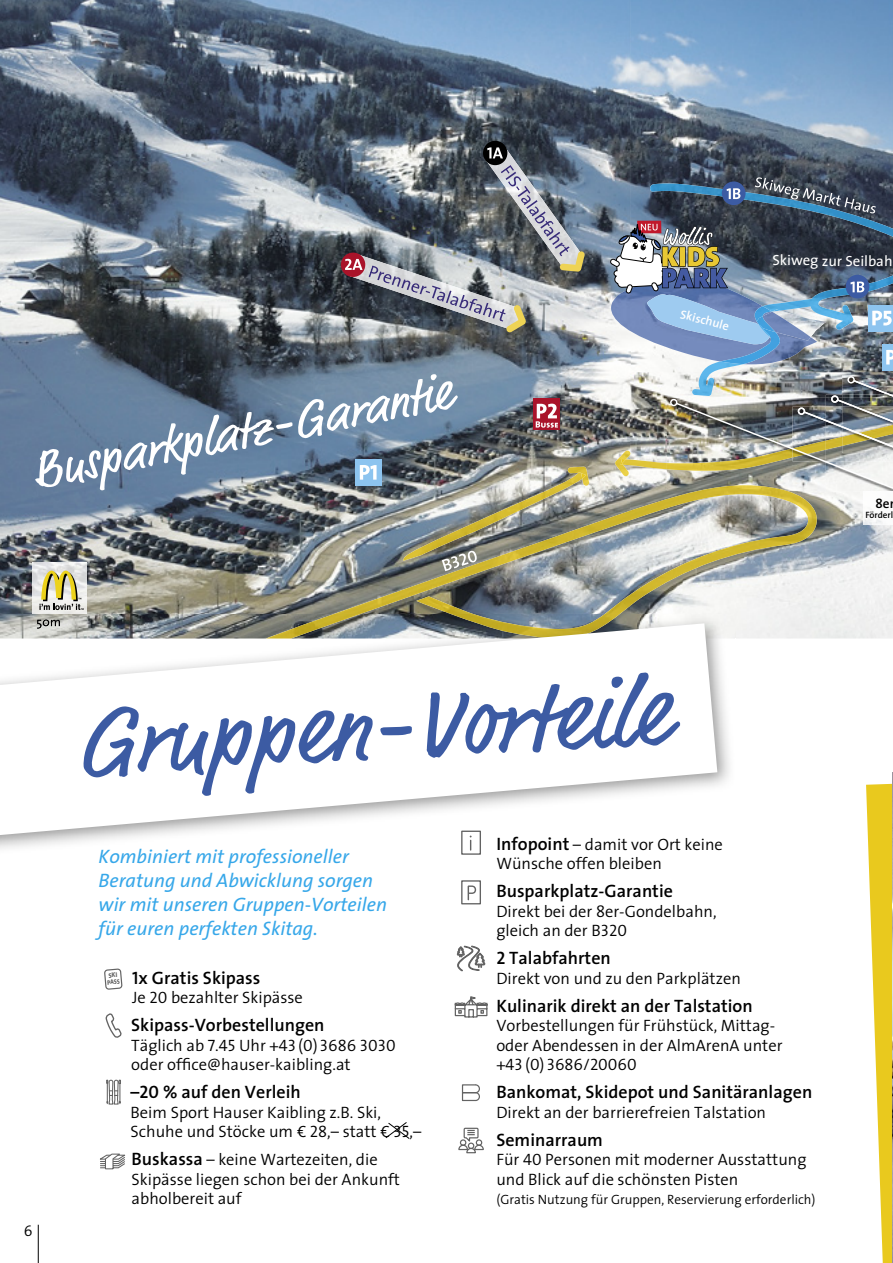
<style>
.page{position:relative;width:893px;height:1263px;background:#fff}
.page>*{position:absolute;margin:0;border:0;box-sizing:border-box;transform-origin:0 0}
.t1{font:98.7px "Market OT";color:#3c5ba3}
.t2{font:italic 19.5px/24px "The Sans";color:#36a7e9}
.t3{font:600 18px "The Sans";color:#000}
.t4{font:300 16.5px/19.5px "The Sans";color:#000}
.t5{font:16.5px "The Sans Semi Light Caps";color:#000}
.t6{font:300 15px "The Sans";color:#000}
.t7{font:14.85px "The Sans";color:#fff}
.t8{font:300 13.5px "The Sans";color:#000}
.t9{font:600 13.35px "The Sans";color:#000}
.t10{font:600 12.3px "The Sans";color:#fff}
.t11{font:600 9.15px "The Sans";color:#000}
.t12{font:800 6.75px/6.8px "The Sans";color:#636363;scale:.95 1}
.s1{font-family:"The Sans Semi Bold Caps";font-weight:400}
.s2{font-family:"The Sans Semi Light Caps";font-weight:400}
.s3{font-family:"The Sans";font-weight:300}
.s4{font-family:"Kievit Pro";font-weight:400}
.s5{font-weight:600;font-size:18px}
</style>
<div class="page">
<hr style="left:38px;top:1225px;width:1px;height:38px;background:#000">
<img style="left:0;top:0;width:630px;height:614px">
<img style="left:630px;top:0;width:263px;height:426px">
<img style="left:630px;top:426px;width:37px;height:65px">
<img style="left:735px;top:491px;width:158px;height:147px">
<img style="left:611px;top:345px;width:38px;height:19px">
<img style="left:863px;top:492px;width:30px;height:33px">
<div style="left:534px;top:398px;width:26px;height:32px;background:#a9132a"></div>
<svg style="left:536px;top:404px;width:22px;height:24px"></svg>
<img style="left:32px;top:563px;width:55px;height:50px">
<svg style="left:39px;top:571px;width:45px;height:39px;background:#c4be93"></svg>
<img style="left:334px;top:491px;width:485px;height:123px">
<img style="left:630px;top:459px;width:37px;height:10px">
<img style="left:403px;top:473px;width:179px;height:88px">
<img style="left:649px;top:183px;width:244px;height:213px">
<img style="left:720px;top:306px;width:61px;height:58px">
<div style="left:846px;top:275px;width:23px;height:23px;background:#3c5ba3;border-radius:50%"></div>
<svg style="left:850px;top:282px;width:14px;height:10px"></svg>
<div style="left:722px;top:181px;width:23px;height:24px;background:#3c5ba3;border-radius:50%"></div>
<svg style="left:727px;top:188px;width:13px;height:11px"></svg>
<img style="left:842px;top:375px;width:51px;height:5px">
<div style="left:847px;top:376px;width:8px;height:7px;border:1px solid #fff;border-radius:50%"></div>
<img style="left:667px;top:398px;width:8px;height:93px">
<img style="left:667px;top:448px;width:8px;height:23px">
<img style="left:675px;top:380px;width:218px;height:111px">
<div style="left:670px;top:399px;width:7px;height:7px;border:1px solid #fff;border-radius:50%"></div>
<img style="left:568px;top:467px;width:21px;height:19px">
<svg style="left:578px;top:472px;width:8px;height:7px"></svg>
<img style="left:615px;top:451px;width:15px;height:25px">
<svg style="left:621px;top:459px;width:5px;height:6px"></svg>
<svg style="left:35px;top:374px;width:423px;height:116px;background:#75899f"></svg>
<svg style="left:442px;top:550px;width:36px;height:21px"></svg>
<svg style="left:755px;top:177px;width:121px;height:37px;background:#4a5d6f"></svg>
<img style="left:485px;top:145px;width:97px;height:20px">
<div style="left:483px;top:141px;width:24px;height:24px;background:#000;border-radius:50%"></div>
<svg style="left:487px;top:147px;width:16px;height:11px"></svg>
<div style="left:341px;top:253px;width:24px;height:24px;background:#a9132a;border-radius:50%"></div>
<svg style="left:345px;top:165px;width:240px;height:168px;background:#7b8188"></svg>
<svg style="left:866px;top:784px;width:26px;height:479px"></svg>
<img style="left:0;top:614px;width:735px;height:171px">
<img style="left:37px;top:619px;width:23px;height:4px">
<img style="left:266px;top:614px;width:354px;height:9px">
<svg style="left:0;top:623px;width:717px;height:226px"></svg>
<svg style="left:458px;top:1127px;width:26px;height:27px"></svg>
<svg style="left:105px;top:1013px;width:17px;height:92px"></svg>
<svg style="left:104px;top:968px;width:19px;height:22px"></svg>
<svg style="left:385px;top:1122px;width:25px;height:17px"></svg>
<svg style="left:456px;top:945px;width:29px;height:26px"></svg>
<div style="left:461px;top:880px;width:20px;height:24px;border:1px solid #636363"></div>
<svg style="left:468px;top:885px;width:8px;height:15px"></svg>
<div style="left:461px;top:830px;width:20px;height:25px;border:1px solid #636363"></div>
<svg style="left:470px;top:835px;width:2px;height:16px"></svg>
<svg style="left:454px;top:996px;width:34px;height:22px"></svg>
<svg style="left:461px;top:1084px;width:19px;height:18px"></svg>
<svg style="left:100px;top:1153px;width:26px;height:17px"></svg>
<img style="left:892px;top:773px;width:1px;height:490px">
<div style="left:637px;top:221px;width:24px;height:12px;background:#c0182b"></div>
<svg style="left:610px;top:223px;width:170px;height:122px;background:#8292a8"></svg>
<p class="t10" style="left:683px;top:304px;width:51px;rotate:15deg">Skischule</p>
<p class="t7" style="left:773px;top:247px;width:122px;rotate:1deg">Skiweg zur Seilbah</p>
<p class="t9" style="left:876px;top:492px;width:20px">8er</p>
<p class="t11" style="left:865px;top:507px;width:29px">Förderl</p>
<p class="t6" style="left:24px;top:1218px;width:10px">6</p>
<h1 class="t1" style="left:73px;top:684px;width:594px;rotate:-3deg">Gruppen-Vorteile</h1>
<p class="t2" style="left:99px;top:844px;width:290px">Kombiniert mit professioneller<br>Beratung und Abwicklung sorgen wir mit unseren Gruppen-Vorteilen für euren perfekten Skitag.</p>
<p class="t12" style="left:106px;top:972px;width:15px;rotate:-5deg">SKI<br>PASS</p>
<p class="t3" style="left:132px;top:963px;width:130px"><span class="s1">1</span>x Gratis Skipass</p>
<p class="t4" style="left:132px;top:987px;width:172px">Je <span class="s2">20</span> bezahlter Skipässe</p>
<p class="t3" style="left:131px;top:1010px;width:195px">Skipass-Vorbestellungen</p>
<p class="t5" style="left:131px;top:1031px;width:266px"><span class="s3">Täglich ab</span> 7.45 <span class="s3">Uhr</span> +43 (0) 3686 3030</p>
<p class="t4" style="left:131px;top:1054px;width:221px">oder office@hauser-kaibling.at</p>
<p class="t3" style="left:131px;top:1077px;width:172px">–<span class="s1">20</span> % auf den Verleih</p>
<p class="t4" style="left:131px;top:1102px;width:292px">Beim Sport Hauser Kaibling z.B. Ski,<br>Schuhe und Stöcke um <span class="s4">€</span> <span class="s2">28</span>,– statt <span class="s4">€</span> <span class="s2">35</span>,–</p>
<p class="t4" style="left:132px;top:1149px;width:270px"><span class="s5">Buskassa</span> – keine Wartezeiten, die<br>Skipässe liegen schon bei der Ankunft abholbereit auf</p>
<p class="t4" style="left:496px;top:834px;width:228px"><span class="s5">Infopoint</span> – damit vor Ort keine<br>Wünsche offen bleiben</p>
<p class="t3" style="left:496px;top:876px;width:178px">Busparkplatz-Garantie</p>
<p class="t4" style="left:496px;top:901px;width:222px">Direkt bei der 8er-Gondelbahn, gleich an der B<span class="s2">320</span></p>
<p class="t3" style="left:496px;top:943px;width:116px"><span class="s1">2</span> Talabfahrten</p>
<p class="t4" style="left:496px;top:968px;width:246px">Direkt von und zu den Parkplätzen</p>
<p class="t3" style="left:496px;top:990px;width:258px">Kulinarik direkt an der Talstation</p>
<p class="t4" style="left:496px;top:1015px;width:288px">Vorbestellungen für Frühstück, Mittag&shy;oder Abendessen in der AlmArenA unter</p>
<p class="t5" style="left:496px;top:1051px;width:142px">+43 (0) 3686/20060</p>
<p class="t3" style="left:496px;top:1077px;width:317px">Bankomat, Skidepot und Sanitäranlagen</p>
<p class="t4" style="left:496px;top:1102px;width:271px">Direkt an der barrierefreien Talstation</p>
<p class="t3" style="left:496px;top:1124px;width:108px">Seminarraum</p>
<p class="t4" style="left:496px;top:1149px;width:312px">Für <span class="s2">40</span> Personen mit moderner Ausstattung und Blick auf die schönsten Pisten</p>
<p class="t8" style="left:496px;top:1188px;width:321px">(Gratis Nutzung für Gruppen, Reservierung erforderlich)</p>
</div>
